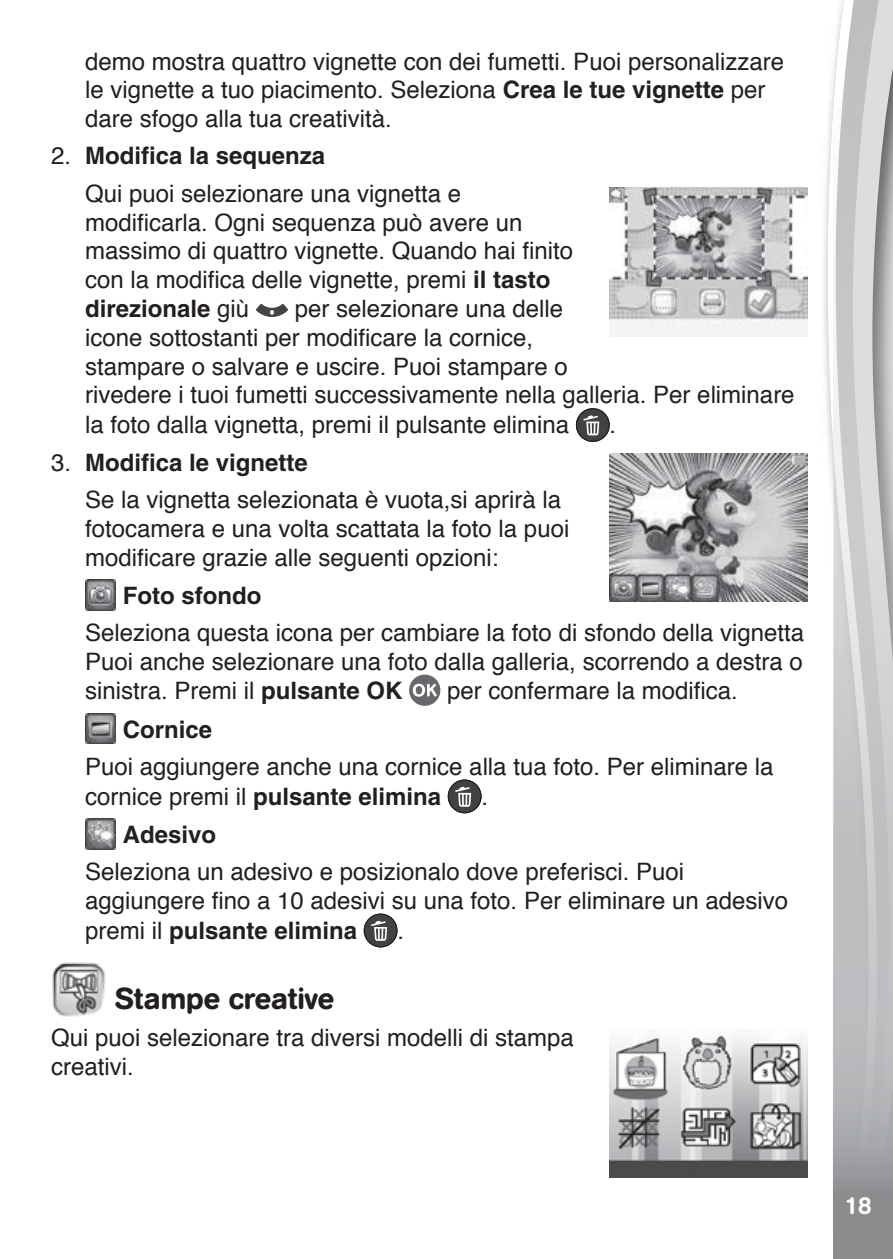
<style>
.page{position:relative;width:893px;height:1259px;background:#fff}
.page>*{position:absolute;margin:0;border:0;box-sizing:border-box;transform-origin:0 0}
.t1{font:500 30px "AG Book Rounded";color:#231f20}
.t2{font:24px/28.8px "Helvetica";color:#231f20}
.t3{font:700 24px "Helvetica";color:#231f20}
.t4{font:500 24px "AG Book Rounded";color:#fff}
.s1{font-weight:700}
</style>
<div class="page">
<div style="left:820px;top:0;width:73px;height:1259px;background:#231f20;opacity:.75"></div>
<svg style="left:827px;top:0;width:6px;height:1227px"></svg>
<svg style="left:833px;top:0;width:60px;height:1259px;background:#c2c4c5"></svg>
<div style="left:765px;top:1227px;width:68px;height:32px;background:#fff"></div>
<svg style="left:256px;top:304px;width:32px;height:13px"></svg>
<div style="left:576px;top:409px;width:33px;height:32px;background:#414244;border-radius:50%"></div>
<div style="left:576px;top:408px;width:34px;height:34px;border:1px solid #232021;border-radius:50%"></div>
<svg style="left:583px;top:415px;width:16px;height:20px"></svg>
<img style="left:85px;top:579px;width:31px;height:31px">
<div style="left:409px;top:674px;width:31px;height:32px;background:#67686b;border-radius:50%"></div>
<svg style="left:413px;top:683px;width:24px;height:13px"></svg>
<img style="left:85px;top:713px;width:31px;height:31px">
<div style="left:448px;top:780px;width:33px;height:33px;background:#414244;border-radius:50%"></div>
<div style="left:448px;top:779px;width:33px;height:34px;border:1px solid #232021;border-radius:50%"></div>
<svg style="left:455px;top:786px;width:16px;height:20px"></svg>
<img style="left:85px;top:818px;width:31px;height:31px">
<div style="left:364px;top:914px;width:33px;height:33px;background:#414244;border-radius:50%"></div>
<div style="left:364px;top:913px;width:33px;height:34px;border:1px solid #232021;border-radius:50%"></div>
<svg style="left:371px;top:921px;width:16px;height:20px"></svg>
<img style="left:52px;top:962px;width:54px;height:55px">
<img style="left:610px;top:187px;width:198px;height:149px">
<img style="left:610px;top:453px;width:198px;height:149px">
<img style="left:610px;top:1035px;width:198px;height:142px">
<p class="t2" style="left:85px;top:48px;width:700px">demo mostra quattro vignette con dei fumetti. Puoi personalizzare le vignette a tuo piacimento. Seleziona <span class="s1">Crea le tue vignette</span> per dare sfogo alla tua creatività.</p>
<p class="t2" style="left:85px;top:139px;width:378px;line-height:37.2px;text-indent:-34px">2. <span class="s1">Modifica la sequenza<br></span>Qui puoi selezionare una vignetta e</p>
<p class="t2" style="left:85px;top:209px;width:490px">modificarla. Ogni sequenza può avere un massimo di quattro vignette. Quando hai finito con la modifica delle vignette, premi <span class="s1">il tasto direzionale</span> giù</p>
<p class="t2" style="left:85px;top:295px;width:711px;text-indent:210px">per selezionare una delle<br>icone sottostanti per modificare la cornice,<br>stampare o salvare e uscire. Puoi stampare o<br>rivedere i tuoi fumetti successivamente nella galleria. Per eliminare la foto dalla vignetta, premi il pulsante elimina</p>
<p class="t2" style="left:610px;top:412px;width:8px">.</p>
<p class="t2" style="left:85px;top:445px;width:478px;line-height:37.2px;text-indent:-34px">3. <span class="s1">Modifica le vignette<br></span>Se la vignetta selezionata è vuota,si aprirà la</p>
<p class="t2" style="left:85px;top:515px;width:486px">fotocamera e una volta scattata la foto la puoi modificare grazie alle seguenti opzioni:</p>
<p class="t3" style="left:123px;top:580px;width:140px">Foto sfondo</p>
<p class="t2" style="left:85px;top:619px;width:721px;text-align:justify">Seleziona questa icona per cambiare la foto di sfondo della vignetta Puoi anche selezionare una foto dalla galleria, scorrendo a destra o sinistra. Premi il <span class="s1">pulsante OK</span></p>
<p class="t2" style="left:447px;top:678px;width:292px">per confermare la modifica.</p>
<p class="t3" style="left:123px;top:714px;width:91px">Cornice</p>
<p class="t2" style="left:85px;top:753px;width:690px;line-height:30px">Puoi aggiungere anche una cornice alla tua foto. Per eliminare la cornice premi il <span class="s1">pulsante elimina</span></p>
<p class="t2" style="left:481px;top:783px;width:8px">.</p>
<p class="t3" style="left:123px;top:819px;width:95px">Adesivo</p>
<p class="t2" style="left:85px;top:858px;width:705px">Seleziona un adesivo e posizionalo dove preferisci. Puoi aggiungere fino a 10 adesivi su una foto. Per eliminare un adesivo premi il <span class="s1">pulsante elimina</span></p>
<p class="t2" style="left:397px;top:917px;width:8px">.</p>
<p class="t1" style="left:115px;top:980px;width:221px">Stampe creative</p>
<p class="t2" style="left:51px;top:1024px;width:524px">Qui puoi selezionare tra diversi modelli di stampa creativi.</p>
<p class="t4" style="left:844px;top:1191px;width:28px">18</p>
</div>
